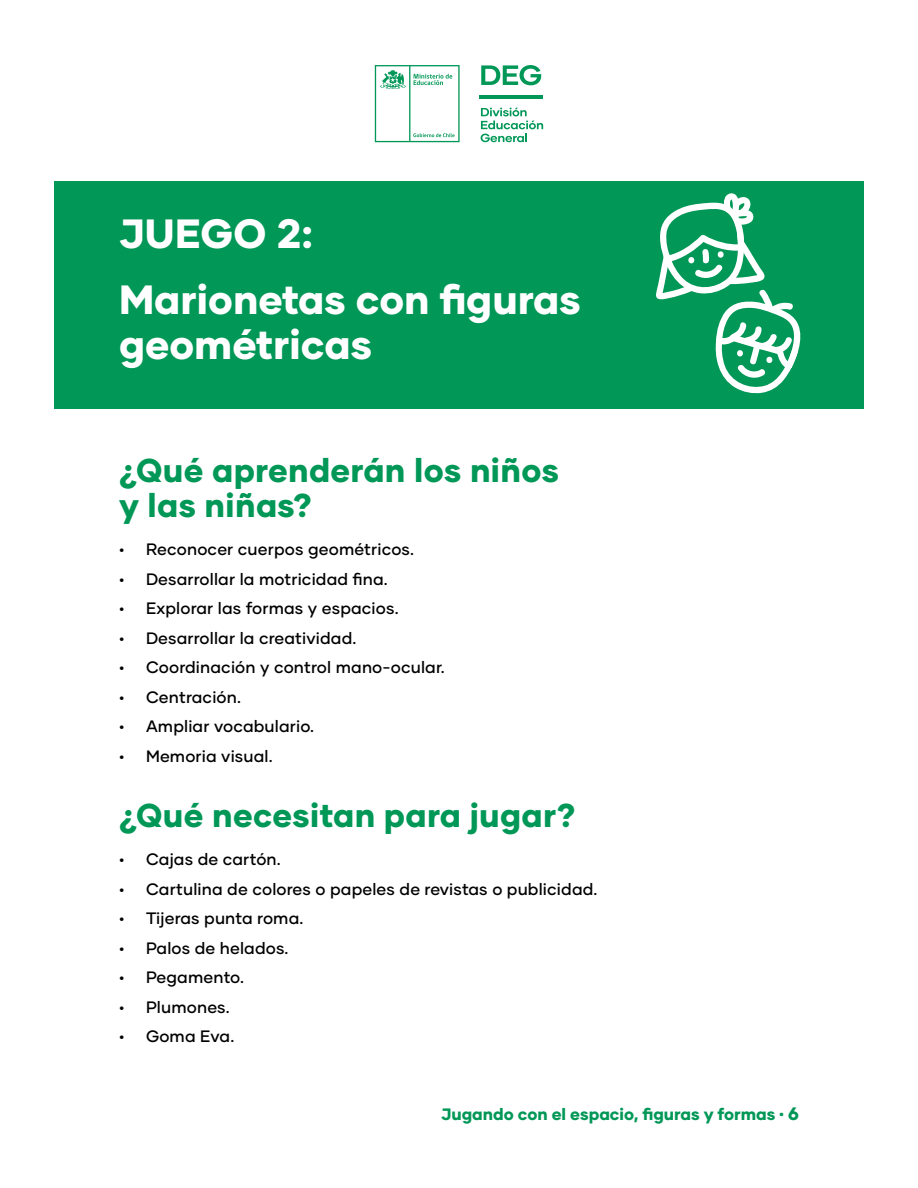
<style>
.page{position:relative;width:918px;height:1188px;background:#fff}
.page>*{position:absolute;margin:0;border:0;box-sizing:border-box;transform-origin:0 0}
.t1{font:800 40.8px/66px "Gilmer";color:#fff}
.t2{font:800 33px/35.7px "Gilmer";letter-spacing:.01em;color:#009757}
.t3{font:500 16.5px "Gilmer";letter-spacing:.01em;color:#000}
.t4{font:800 16.5px "Gilmer";color:#009757}
.s1{font-family:"Fredoka One";font-weight:400;font-size:18px}
.s2{font-size:18px}
</style>
<div class="page">
<svg style="left:375px;top:65px;width:85px;height:77px"></svg>
<hr style="left:479px;top:95px;width:29px;height:3px;background:#009757">
<hr style="left:508px;top:95px;width:35px;height:3px;background:#009757">
<svg style="left:481px;top:65px;width:60px;height:20px"></svg>
<svg style="left:481px;top:108px;width:62px;height:34px"></svg>
<div style="left:54px;top:182px;width:810px;height:227px;background:#009757"></div>
<svg style="left:656px;top:193px;width:145px;height:201px"></svg>
<h1 class="t1" style="left:119px;top:201px;width:463px">JUEGO 2:<br>Marionetas con figuras</h1>
<h1 class="t1" style="left:119px;top:312px;width:255px">geométricas</h1>
<h2 class="t2" style="left:119px;top:452px;width:442px">¿Qué aprenderán los niños y las niñas?</h2>
<p class="t3" style="left:119px;top:539px;width:297px">• Reconocer cuerpos geométricos.</p>
<p class="t3" style="left:119px;top:569px;width:270px">• Desarrollar la motricidad fina.</p>
<p class="t3" style="left:119px;top:598px;width:281px">• Explorar las formas y espacios.</p>
<p class="t3" style="left:119px;top:628px;width:239px">• Desarrollar la creatividad.</p>
<p class="t3" style="left:119px;top:657px;width:327px">• Coordinación y control mano-ocular.</p>
<p class="t3" style="left:119px;top:687px;width:124px">• Centración.</p>
<p class="t3" style="left:119px;top:716px;width:197px">• Ampliar vocabulario.</p>
<p class="t3" style="left:119px;top:746px;width:155px">• Memoria visual.</p>
<h2 class="t2" style="left:119px;top:798px;width:458px">¿Qué necesitan para jugar?</h2>
<p class="t3" style="left:119px;top:849px;width:163px">• Cajas de cartón.</p>
<p class="t3" style="left:119px;top:879px;width:480px">• Cartulina de colores o papeles de revistas o publicidad.</p>
<p class="t3" style="left:119px;top:908px;width:186px">• Tijeras punta roma.</p>
<p class="t3" style="left:119px;top:938px;width:171px">• Palos de helados.</p>
<p class="t3" style="left:119px;top:967px;width:126px">• Pegamento.</p>
<p class="t3" style="left:119px;top:997px;width:112px">• Plumones.</p>
<p class="t3" style="left:119px;top:1026px;width:117px">• Goma Eva.</p>
<p class="t4" style="left:441px;top:1104px;width:359px">Jugando con el espacio, figuras y formas <span class="s1">·</span> <span class="s2">6</span></p>
</div>
